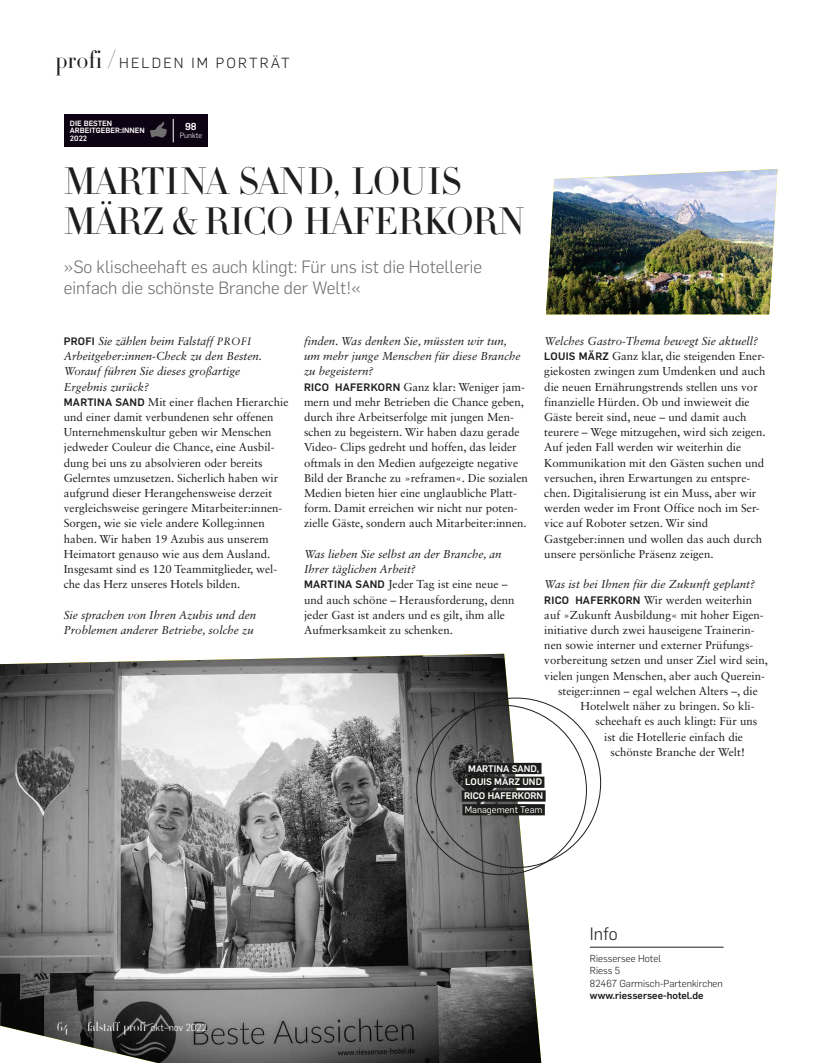
<style>
.page{position:relative;width:826px;height:1063px;background:#fff}
.page>*{position:absolute;margin:0;border:0;box-sizing:border-box;transform-origin:0 0}
.t1{font:300 37.5px/40px "HTF Didot L24";letter-spacing:-.025em;color:#1d1d1b}
.t2{font:300 17.5px/21.2px "Flama";color:#706f6f}
.t3{font:300 17.5px "Flama";color:#1d1d1b}
.t4{font:300 14.38px "Flama";letter-spacing:.15em;color:#1d1d1b}
.t5{font:300 12.5px "HTF Didot L96";color:#fff}
.t6{font:11.5px/15.2px "Sabon LT Std";color:#1d1d1b}
.t7{font:italic 11.5px/15.2px "Sabon LT Std";color:#1d1d1b}
.t8{font:300 10px/12.5px "Flama";color:#1d1d1b}
.t9{font:500 10px "Flama";color:#1d1d1b}
.t10{font:500 10px "Flama";color:#fff}
.t11{font:500 9.38px/13.8px "Flama";color:#fff;text-align:center}
.t12{font:9.38px "Flama";color:#fff}
.t13{font:500 7.5px/7.6px "Flama";color:#fff}
.t14{font:300 7.5px "Flama";color:#fff}
.s1{font-family:"HTF Didot L24";font-size:24px}
.s2{font-family:"Flama";font-weight:500;font-size:10.62px}
.s3{font-style:italic}
.s4{font-style:italic;font-size:10.62px}
.s5{font-family:"Flama";font-size:10px}
</style>
<div class="page">
<div style="left:64px;top:114px;width:144px;height:33px;background:#0d0313"></div>
<svg style="left:150px;top:122px;width:17px;height:16px"></svg>
<svg style="left:173px;top:119px;width:1px;height:23px"></svg>
<img style="left:0;top:654px;width:541px;height:409px">
<hr style="left:590px;top:947px;width:133px;height:1px;background:#1d1d1b">
<img style="left:546px;top:169px;width:231px;height:145px">
<div style="left:466px;top:763px;width:75px;height:11px;background:#1d1d1b"></div>
<div style="left:463px;top:777px;width:81px;height:11px;background:#1d1d1b"></div>
<div style="left:461px;top:790px;width:84px;height:12px;background:#1d1d1b"></div>
<div style="left:462px;top:804px;width:83px;height:11px;background:#1d1d1b"></div>
<p class="t4" style="left:56px;top:53px;width:235px"><span class="s1">profi/</span> HELDEN IM PORTRÄT</p>
<p class="t13" style="left:70px;top:119px;width:77px">DIE BESTEN<br>ARBEITGEBER:INNEN<br>2022</p>
<p class="t10" style="left:185px;top:119px;width:13px">98</p>
<p class="t14" style="left:180px;top:130px;width:24px">Punkte</p>
<h1 class="t1" style="left:64px;top:161px;width:462px">MARTINA SAND, LOUIS<br>MÄRZ &amp; RICO HAFERKORN</h1>
<h2 class="t2" style="left:64px;top:255px;width:420px">»So klischeehaft es auch klingt: Für uns ist die Hotellerie einfach die schönste Branche der Welt!«</h2>
<p class="t6" style="left:64px;top:333px;width:226px"><span class="s2">PROFI</span> <span class="s3">Sie zählen beim Falstaff</span> <span class="s4">PROFI </span><span class="s3">Arbeitgeber:innen-Check zu den Besten.<br>Worauf führen Sie dieses großartige<br>Ergebnis zurück?<br></span><span class="s2">MARTINA SAND</span> Mit einer flachen Hierarchie und einer damit verbundenen sehr offenen Unternehmenskultur geben wir Menschen jedweder Couleur die Chance, eine Ausbil&shy;dung bei uns zu absolvieren oder bereits Gelerntes umzusetzen. Sicherlich haben wir aufgrund dieser Herangehensweise derzeit vergleichsweise geringere Mitarbeiter:innen-Sorgen, wie sie viele andere Kolleg:innen haben. Wir haben 19 Azubis aus unserem Heimatort genauso wie aus dem Ausland.<br>Insgesamt sind es 120 Teammitglieder, wel&shy;che das Herz unseres Hotels bilden.</p>
<p class="t7" style="left:64px;top:607px;width:194px">Sie sprachen von Ihren Azubis und den<br>Problemen anderer Betriebe, solche zu</p>
<p class="t6" style="left:304px;top:333px;width:225px"><span class="s3">finden. Was denken Sie, müssten wir tun,<br>um mehr junge Menschen für diese Branche zu begeistern?<br></span><span class="s2">RICO HAFERKORN</span> Ganz klar: Weniger jam&shy;mern und mehr Betrieben die Chance geben, durch ihre Arbeitserfolge mit jungen Men&shy;schen zu begeistern. Wir haben dazu gerade Video- Clips gedreht und hoffen, das leider oftmals in den Medien aufgezeigte negative Bild der Branche zu »reframen«. Die sozialen Medien bieten hier eine unglaubliche Platt&shy;form. Damit erreichen wir nicht nur poten&shy;zielle Gäste, sondern auch Mitarbeiter:innen.</p>
<p class="t6" style="left:304px;top:546px;width:212px"><span class="s3">Was lieben Sie selbst an der Branche, an Ihrer täglichen Arbeit?<br></span><span class="s2">MARTINA SAND</span> Jeder Tag ist eine neue – und auch schöne – Herausforderung, denn jeder Gast ist anders und es gilt, ihm alle Aufmerksamkeit zu schenken.</p>
<p class="t6" style="left:544px;top:333px;width:223px"><span class="s3">Welches Gastro-Thema bewegt Sie aktuell?<br></span><span class="s2">LOUIS MÄRZ</span> Ganz klar, die steigenden Ener&shy;giekosten zwingen zum Umdenken und auch die neuen Ernährungstrends stellen uns vor finanzielle Hürden. Ob und inwieweit die Gäste bereit sind, neue – und damit auch teurere – Wege mitzugehen, wird sich zeigen.<br>Auf jeden Fall werden wir weiterhin die Kommunikation mit den Gästen suchen und versuchen, ihren Erwartungen zu entspre&shy;chen. Digitalisierung ist ein Muss, aber wir werden weder im Front Office noch im Ser&shy;vice auf Roboter setzen. Wir sind Gastgeber:innen und wollen das auch durch unsere persönliche Präsenz zeigen.</p>
<p class="t7" style="left:544px;top:577px;width:212px">Was ist bei Ihnen für die Zukunft geplant?</p>
<p class="t6" style="left:544px;top:592px;width:209px"><span class="s2">RICO HAFERKORN</span> Wir werden weiterhin</p>
<p class="t6" style="left:544px;top:607px;width:221px">auf »Zukunft Ausbildung« mit hoher Eigen-</p>
<p class="t6" style="left:544px;top:622px;width:212px">initiative durch zwei hauseigene Trainerin-</p>
<p class="t6" style="left:544px;top:637px;width:210px">nen sowie interner und externer Prüfungs-</p>
<p class="t6" style="left:544px;top:653px;width:225px">vorbereitung setzen und unser Ziel wird sein,</p>
<p class="t6" style="left:544px;top:668px;width:222px">vielen jungen Menschen, aber auch Querein-</p>
<p class="t6" style="left:558px;top:683px;width:201px">steiger:innen – egal welchen Alters –, die</p>
<p class="t6" style="left:580px;top:698px;width:176px">Hotelwelt näher zu bringen. So kli-</p>
<p class="t6" style="left:595px;top:714px;width:163px">scheehaft es auch klingt: Für uns</p>
<p class="t6" style="left:604px;top:729px;width:140px">ist die Hotellerie einfach die</p>
<p class="t6" style="left:610px;top:744px;width:136px">schönste Branche der Welt!</p>
<p class="t5" style="left:57px;top:1018px;width:13px">64</p>
<p class="t5" style="left:87px;top:1018px;width:121px">falstaff profi <span class="s5">okt–nov 2022</span></p>
<p class="t11" style="left:464px;top:761px;width:81px">MARTINA SAND,<br>LOUIS MÄRZ UND<br>RICO HAFERKORN</p>
<p class="t12" style="left:465px;top:803px;width:79px">Management Team</p>
<h2 class="t3" style="left:590px;top:922px;width:29px">Info</h2>
<p class="t8" style="left:590px;top:951px;width:134px">Riessersee Hotel<br>Riess 5<br>82467 Garmisch-Partenkirchen</p>
<p class="t9" style="left:590px;top:988px;width:115px">www.riessersee-hotel.de</p>
</div>
